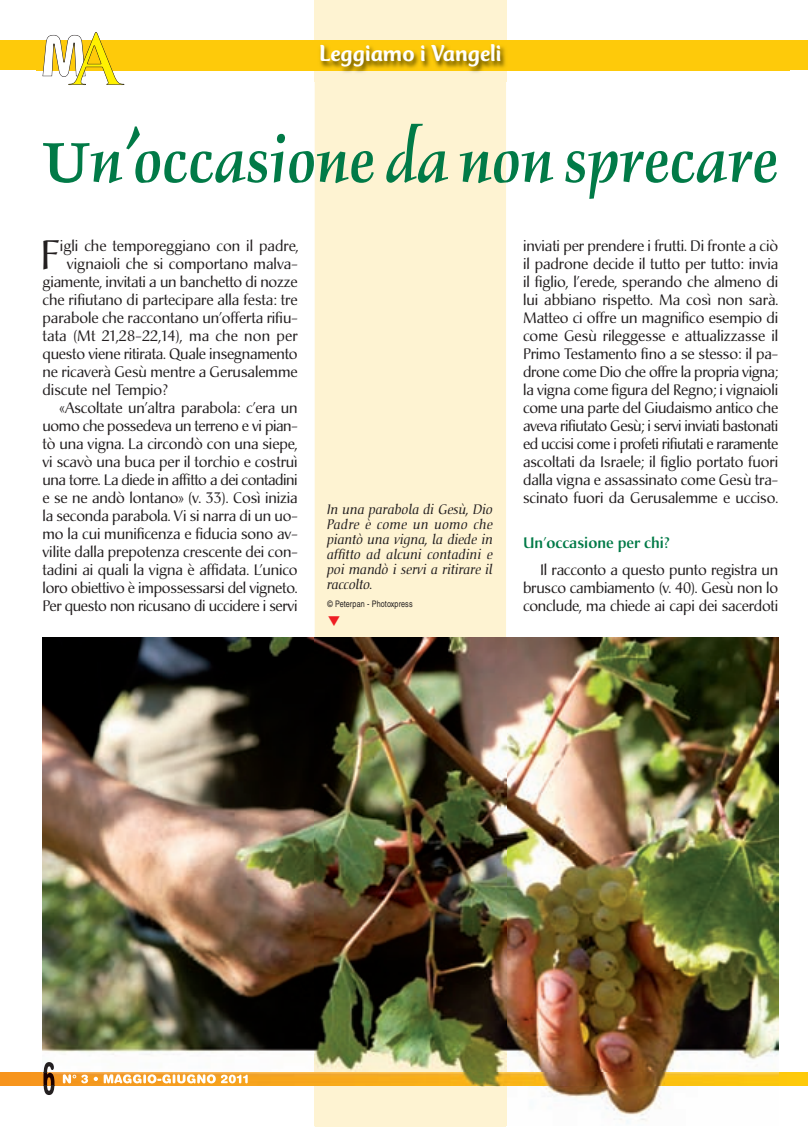
<style>
.page{position:relative;width:808px;height:1127px;background:#fff}
.page>*{position:absolute;margin:0;border:0;box-sizing:border-box;transform-origin:0 0}
.t1{font:75px "Delphin IIA";letter-spacing:-.005em;color:#017a47}
.t2{font:40.65px "Christiana";color:#231f20}
.t3{font:500 24px "CT Mercurius";color:#fff}
.t4{font:15px/18px "Christiana";letter-spacing:-.005em;color:#231f20;text-align:justify}
.t5{font:15px "Christiana";letter-spacing:-.03em;color:#231f20}
.t6{font:15px "Christiana";letter-spacing:-.025em;color:#231f20}
.t7{font:500 15px "Christiana";color:#017a47}
.t8{font:italic 13.5px/15px "Christiana";color:#231f20;text-align:justify}
.t9{font:condensed 9px "Helvetica";letter-spacing:.01em;color:#231f20}
</style>
<div class="page">
<div style="left:315px;top:82px;width:191px;height:1045px;background:#fef3d2"></div>
<svg style="left:0;top:1073px;width:808px;height:12px"></svg>
<div style="left:0;top:40px;width:808px;height:30px;background:#feca0a"></div>
<img style="left:37px;top:0;width:753px;height:82px">
<svg style="left:43px;top:32px;width:81px;height:53px"></svg>
<img style="left:43px;top:638px;width:735px;height:487px">
<svg style="left:43px;top:1062px;width:11px;height:33px"></svg>
<img style="left:63px;top:1074px;width:108px;height:9px">
<svg style="left:328px;top:616px;width:12px;height:10px"></svg>
<h3 class="t3" style="left:319px;top:44px;width:184px">Leggiamo i Vangeli</h3>
<h1 class="t1" style="left:43px;top:124px;width:737px">Un’occasione da non sprecare</h1>
<h2 class="t2" style="left:40px;top:237px;width:20px">F</h2>
<p class="t4" style="left:60px;top:238px;width:240px">igli che temporeggiano con il padre,</p>
<p class="t4" style="left:67px;top:256px;width:232px">vignaioli che si comportano malva-</p>
<p class="t4" style="left:43px;top:274px;width:257px">giamente, invitati a un banchetto di nozze</p>
<p class="t4" style="left:43px;top:292px;width:257px">che rifiutano di partecipare alla festa: tre</p>
<p class="t4" style="left:43px;top:310px;width:257px">parabole che raccontano un’offerta rifiu-</p>
<p class="t4" style="left:43px;top:328px;width:257px">tata (Mt 21,28-22,14), ma che non per</p>
<p class="t4" style="left:43px;top:346px;width:257px">questo viene ritirata. Quale insegnamento</p>
<p class="t4" style="left:43px;top:364px;width:257px">ne ricaverà Gesù mentre a Gerusalemme</p>
<p class="t4" style="left:43px;top:382px;width:127px">discute nel Tempio?</p>
<p class="t4" style="left:60px;top:400px;width:240px">«Ascoltate un’altra parabola: c’era un</p>
<p class="t6" style="left:43px;top:419px;width:257px">uomo che possedeva un terreno e vi pian-</p>
<p class="t4" style="left:43px;top:436px;width:257px">tò una vigna. La circondò con una siepe,</p>
<p class="t4" style="left:43px;top:454px;width:257px">vi scavò una buca per il torchio e costruì</p>
<p class="t5" style="left:43px;top:473px;width:257px">una torre. La diede in affitto a dei contadini</p>
<p class="t4" style="left:43px;top:490px;width:257px">e se ne andò lontano» (v. 33). Così inizia</p>
<p class="t4" style="left:43px;top:508px;width:257px">la seconda parabola. Vi si narra di un uo-</p>
<p class="t4" style="left:43px;top:526px;width:257px">mo la cui munificenza e fiducia sono av-</p>
<p class="t4" style="left:43px;top:544px;width:257px">vilite dalla prepotenza crescente dei con-</p>
<p class="t4" style="left:43px;top:562px;width:257px">tadini ai quali la vigna è affidata. L’unico</p>
<p class="t4" style="left:43px;top:580px;width:257px">loro obiettivo è impossessarsi del vigneto.</p>
<p class="t4" style="left:43px;top:598px;width:257px">Per questo non ricusano di uccidere i servi</p>
<p class="t8" style="left:327px;top:503px;width:167px">In una parabola di Gesù, Dio Padre è come un uomo che piantò una vigna, la diede in affitto ad alcuni contadini e poi mandò i servi a ritirare il raccolto.</p>
<p class="t9" style="left:327px;top:600px;width:87px">© Peterpan - Photoxpress</p>
<p class="t4" style="left:523px;top:238px;width:257px">inviati per prendere i frutti. Di fronte a ciò il padrone decide il tutto per tutto: invia il figlio, l’erede, sperando che almeno di lui abbiano rispetto. Ma così non sarà.<br>Matteo ci offre un magnifico esempio di come Gesù rileggesse e attualizzasse il Primo Testamento fino a se stesso: il pa&shy;drone come Dio che offre la propria vigna; la vigna come figura del Regno; i vignaioli come una parte del Giudaismo antico che aveva rifiutato Gesù; i servi inviati bastonati ed uccisi come i profeti rifiutati e raramente ascoltati da Israele; il figlio portato fuori dalla vigna e assassinato come Gesù tra&shy;scinato fuori da Gerusalemme e ucciso.</p>
<p class="t7" style="left:523px;top:536px;width:148px">Un’occasione per chi?</p>
<p class="t4" style="left:523px;top:562px;width:257px;text-indent:17px">Il racconto a questo punto registra un brusco cambiamento (v. 40). Gesù non lo conclude, ma chiede ai capi dei sacerdoti</p>
</div>
